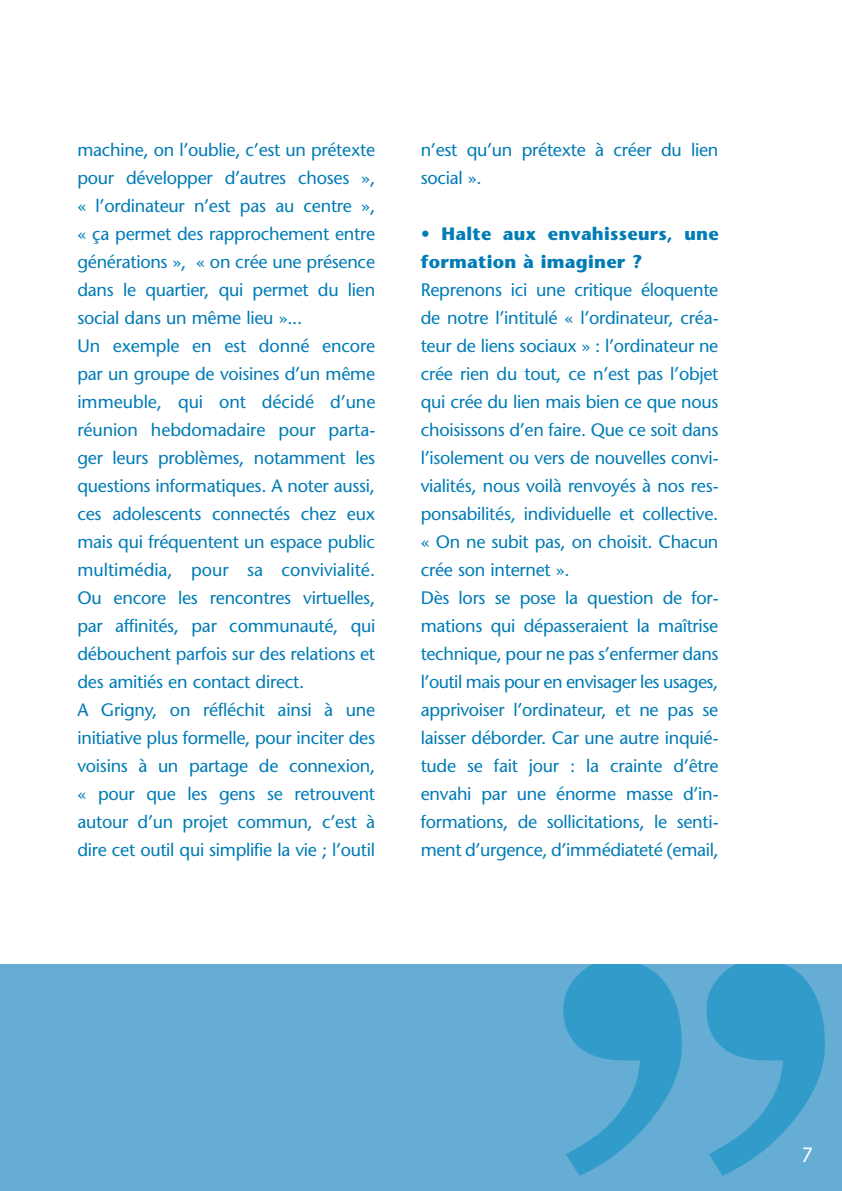
<style>
.page{position:relative;width:842px;height:1191px;background:#fff}
.page>*{position:absolute;margin:0;border:0;box-sizing:border-box;transform-origin:0 0}
.t1{font:20.6px "Stone Sans";color:#fff}
.t2{font:18px/28px "Stone Sans";letter-spacing:-.015em;color:#007cb6}
.t3{font:700 18px/28px "Stone Sans";letter-spacing:.015em;color:#007cb6}
</style>
<div class="page">
<img style="left:0;top:964px;width:842px;height:227px">
<p class="t2" style="left:77px;top:136px;width:300px">machine, on l’oublie, c’est un prétexte pour développer d’autres choses », « l’ordinateur n’est pas au centre », « ça permet des rapprochement entre générations », « on crée une présence dans le quartier, qui permet du lien social dans un même lieu »...<br>Un exemple en est donné encore par un groupe de voisines d’un même immeuble, qui ont décidé d’une réunion hebdomadaire pour parta&shy;ger leurs problèmes, notamment les questions informatiques. A noter aussi, ces adolescents connectés chez eux mais qui fréquentent un espace public multimédia, pour sa convivialité.<br>Ou encore les rencontres virtuelles, par affinités, par communauté, qui débouchent parfois sur des relations et des amitiés en contact direct.<br>A Grigny, on réfléchit ainsi à une initiative plus formelle, pour inciter des voisins à un partage de connexion, « pour que les gens se retrouvent autour d’un projet commun, c’est à dire cet outil qui simplifie la vie ; l’outil</p>
<p class="t2" style="left:421px;top:136px;width:299px">n’est qu’un prétexte à créer du lien social ».</p>
<p class="t3" style="left:421px;top:219px;width:300px">• Halte aux envahisseurs, une formation à imaginer ?</p>
<p class="t2" style="left:421px;top:276px;width:300px">Reprenons ici une critique éloquente de notre l’intitulé « l’ordinateur, créa&shy;teur de liens sociaux » : l’ordinateur ne crée rien du tout, ce n’est pas l’objet qui crée du lien mais bien ce que nous choisissons d’en faire. Que ce soit dans l’isolement ou vers de nouvelles convi&shy;vialités, nous voilà renvoyés à nos res&shy;ponsabilités, individuelle et collective. « On ne subit pas, on choisit. Chacun crée son internet ».<br>Dès lors se pose la question de for&shy;mations qui dépasseraient la maîtrise technique, pour ne pas s’enfermer dans l’outil mais pour en envisager les usages, apprivoiser l’ordinateur, et ne pas se laisser déborder. Car une autre inquié&shy;tude se fait jour : la crainte d’être envahi par une énorme masse d’in&shy;formations, de sollicitations, le senti&shy;ment d’urgence, d’immédiateté (email,</p>
<p class="t1" style="left:802px;top:1142px;width:13px">7</p>
</div>
